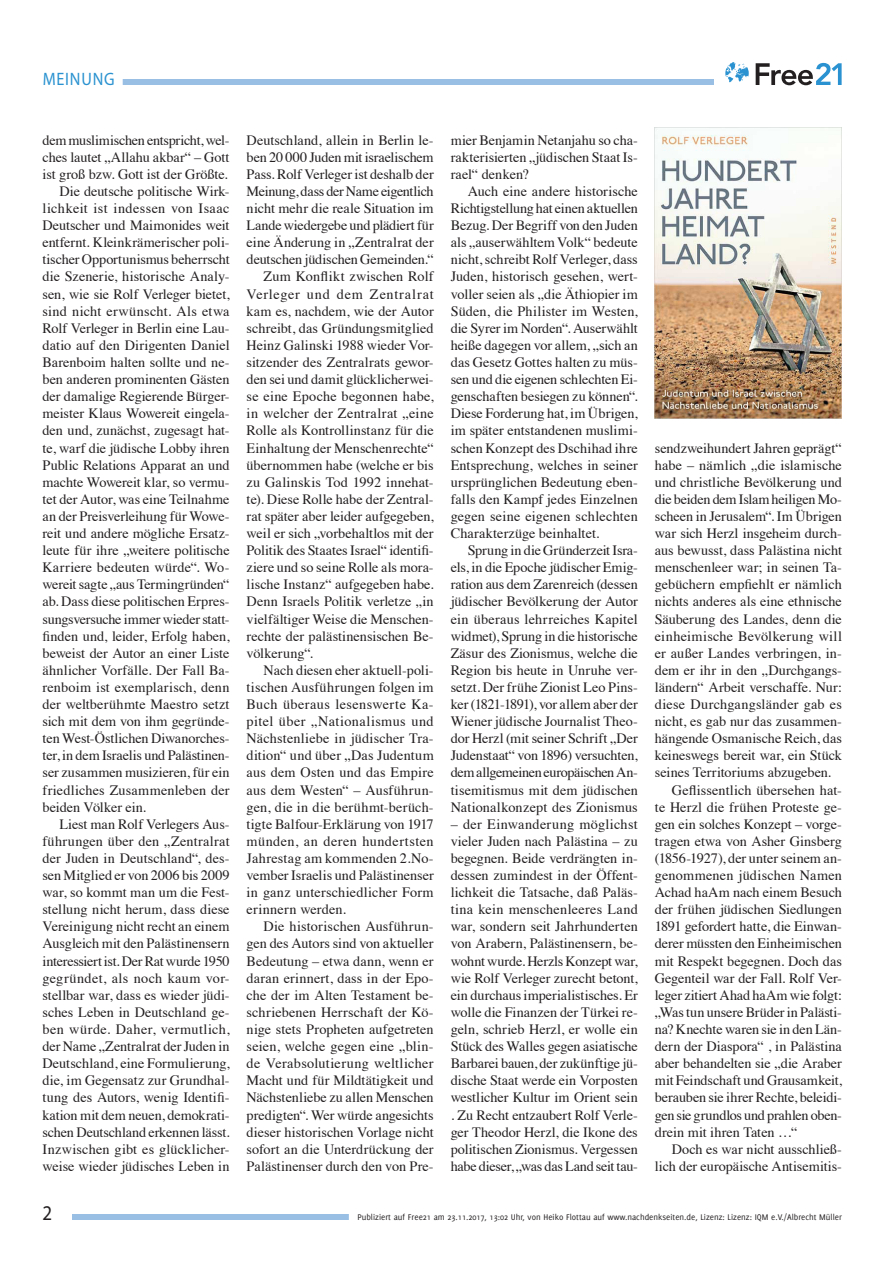
<style>
.page{position:relative;width:893px;height:1263px;background:#fff}
.page>*{position:absolute;margin:0;border:0;box-sizing:border-box;transform-origin:0 0}
.t1{font:21px "Myriad Pro";color:#231f20;scale:.9 1}
.Seitenrubrik{font:18px "Myriad Pro";letter-spacing:.05em;color:#2a92d0;scale:.9 1}
.t2{font:14.25px/17.1px "Times";color:#231f20;text-align:justify}
.Statuszeile_Deliciou{font:9px "Delicious";color:#231f20}
</style>
<div class="page">
<div style="left:72px;top:1214px;width:766px;height:6px;background:#9abfe5"></div>
<div style="left:43px;top:79px;width:671px;height:6px;background:#9abfe5"></div>
<div style="left:349px;top:1212px;width:501px;height:12px;background:#fff"></div>
<div style="left:34px;top:75px;width:89px;height:15px;background:#fff"></div>
<svg style="left:756px;top:63px;width:86px;height:22px"></svg>
<svg style="left:725px;top:62px;width:24px;height:20px"></svg>
<img style="left:655px;top:128px;width:187px;height:291px">
<p class="Seitenrubrik" style="left:43px;top:68px;width:81px">MEINUNG</p>
<p class="t2" style="left:43px;top:130px;width:189px">dem muslimischen entspricht, wel&shy;ches lautet „Allahu akbar“ – Gott ist groß bzw. Gott ist der Größte.</p>
<p class="t2" style="left:43px;top:181px;width:189px;text-indent:17px">Die deutsche politische Wirk&shy;lichkeit ist indessen von Isaac Deutscher und Maimonides weit entfernt. Kleinkrämerischer poli&shy;tischer Opportunismus beherrscht die Szenerie, historische Analy&shy;sen, wie sie Rolf Verleger bietet, sind nicht erwünscht. Als etwa Rolf Verleger in Berlin eine Lau&shy;datio auf den Dirigenten Daniel Barenboim halten sollte und ne&shy;ben anderen prominenten Gästen der damalige Regierende Bürger&shy;meister Klaus Wowereit eingela&shy;den und, zunächst, zugesagt hat&shy;te, warf die jüdische Lobby ihren Public Relations Apparat an und machte Wowereit klar, so vermu&shy;tet der Autor, was eine Teilnahme an der Preisverleihung für Wowe&shy;reit und andere mögliche Ersatz&shy;leute für ihre „weitere politische Karriere bedeuten würde“. Wo&shy;wereit sagte „aus Termingründen“ ab. Dass diese politischen Erpres&shy;sungsversuche immer wieder statt&shy;finden und, leider, Erfolg haben, beweist der Autor an einer Liste ähnlicher Vorfälle. Der Fall Ba&shy;renboim ist exemplarisch, denn der weltberühmte Maestro setzt sich mit dem von ihm gegründe&shy;ten West-Östlichen Diwanorches&shy;ter, in dem Israelis und Palästinen&shy;ser zusammen musizieren, für ein friedliches Zusammenleben der beiden Völker ein.</p>
<p class="t2" style="left:43px;top:814px;width:189px;text-indent:17px">Liest man Rolf Verlegers Aus&shy;führungen über den „Zentralrat der Juden in Deutschland“, des&shy;sen Mitglied er von 2006 bis 2009 war, so kommt man um die Fest&shy;stellung nicht herum, dass diese Vereinigung nicht recht an einem Ausgleich mit den Palästinensern interessiert ist. Der Rat wurde 1950 gegründet, als noch kaum vor&shy;stellbar war, dass es wieder jüdi&shy;sches Leben in Deutschland ge&shy;ben würde. Daher, vermutlich, der Name „Zentralrat der Juden in Deutschland, eine Formulierung, die, im Gegensatz zur Grundhal&shy;tung des Autors, wenig Identifi&shy;kation mit dem neuen, demokrati&shy;schen Deutschland erkennen lässt.<br>Inzwischen gibt es glücklicher&shy;weise wieder jüdisches Leben in</p>
<p class="t2" style="left:247px;top:130px;width:189px">Deutschland, allein in Berlin le&shy;ben 20 000 Juden mit israelischem Pass. Rolf Verleger ist deshalb der Meinung, dass der Name eigentlich nicht mehr die reale Situation im Lande wiedergebe und plädiert für eine Änderung in „Zentralrat der deutschen jüdischen Gemeinden.“</p>
<p class="t2" style="left:247px;top:267px;width:189px;text-indent:17px">Zum Konflikt zwischen Rolf Verleger und dem Zentralrat kam es, nachdem, wie der Autor schreibt, das Gründungsmitglied Heinz Galinski 1988 wieder Vor&shy;sitzender des Zentralrats gewor&shy;den sei und damit glücklicherwei&shy;se eine Epoche begonnen habe, in welcher der Zentralrat „eine Rolle als Kontrollinstanz für die Einhaltung der Menschenrechte“ übernommen habe (welche er bis zu Galinskis Tod 1992 innehat&shy;te). Diese Rolle habe der Zentral&shy;rat später aber leider aufgegeben, weil er sich „vorbehaltlos mit der Politik des Staates Israel“ identifi&shy;ziere und so seine Rolle als mora&shy;lische Instanz“ aufgegeben habe.<br>Denn Israels Politik verletze „in vielfältiger Weise die Menschen&shy;rechte der palästinensischen Be&shy;völkerung“.</p>
<p class="t2" style="left:247px;top:660px;width:189px;text-indent:17px">Nach diesen eher aktuell-poli&shy;tischen Ausführungen folgen im Buch überaus lesenswerte Ka&shy;pitel über „Nationalismus und Nächstenliebe in jüdischer Tra&shy;dition“ und über „Das Judentum aus dem Osten und das Empire aus dem Westen“ – Ausführun&shy;gen, die in die berühmt-berüch&shy;tigte Balfour-Erklärung von 1917 münden, an deren hundertsten Jahrestag am kommenden 2.No&shy;vember Israelis und Palästinenser in ganz unterschiedlicher Form erinnern werden.</p>
<p class="t2" style="left:247px;top:917px;width:189px;text-indent:17px">Die historischen Ausführun&shy;gen des Autors sind von aktueller Bedeutung – etwa dann, wenn er daran erinnert, dass in der Epo&shy;che der im Alten Testament be&shy;schriebenen Herrschaft der Kö&shy;nige stets Propheten aufgetreten seien, welche gegen eine „blin&shy;de Verabsolutierung weltlicher Macht und für Mildtätigkeit und Nächstenliebe zu allen Menschen predigten“. Wer würde angesichts dieser historischen Vorlage nicht sofort an die Unterdrückung der Palästinenser durch den von Pre-</p>
<p class="t2" style="left:451px;top:130px;width:189px">mier Benjamin Netanjahu so cha&shy;rakterisierten „jüdischen Staat Is&shy;rael“ denken?</p>
<p class="t2" style="left:451px;top:181px;width:189px;text-indent:17px">Auch eine andere historische Richtigstellung hat einen aktuellen Bezug. Der Begriff von den Juden als „auserwähltem Volk“ bedeute nicht, schreibt Rolf Verleger, dass Juden, historisch gesehen, wert&shy;voller seien als „die Äthiopier im Süden, die Philister im Westen, die Syrer im Norden“. Auserwählt heiße dagegen vor allem, „sich an das Gesetz Gottes halten zu müs&shy;sen und die eigenen schlechten Ei&shy;genschaften besiegen zu können“.<br>Diese Forderung hat, im Übrigen, im später entstandenen muslimi&shy;schen Konzept des Dschihad ihre Entsprechung, welches in seiner ursprünglichen Bedeutung eben&shy;falls den Kampf jedes Einzelnen gegen seine eigenen schlechten Charakterzüge beinhaltet.</p>
<p class="t2" style="left:451px;top:541px;width:189px;text-indent:17px">Sprung in die Gründerzeit Isra&shy;els, in die Epoche jüdischer Emig&shy;ration aus dem Zarenreich (dessen jüdischer Bevölkerung der Autor ein überaus lehrreiches Kapitel widmet), Sprung in die historische Zäsur des Zionismus, welche die Region bis heute in Unruhe ver&shy;setzt. Der frühe Zionist Leo Pins&shy;ker (1821-1891), vor allem aber der Wiener jüdische Journalist Theo&shy;dor Herzl (mit seiner Schrift „Der Judenstaat“ von 1896) versuchten, dem allgemeinen europäischen An&shy;tisemitismus mit dem jüdischen Nationalkonzept des Zionismus</p>
<p class="t2" style="left:451px;top:814px;width:189px">– der Einwanderung möglichst vieler Juden nach Palästina – zu begegnen. Beide verdrängten in&shy;dessen zumindest in der Öffent&shy;lichkeit die Tatsache, daß Paläs&shy;tina kein menschenleeres Land war, sondern seit Jahrhunderten von Arabern, Palästinensern, be&shy;wohnt wurde. Herzls Konzept war, wie Rolf Verleger zurecht betont, ein durchaus imperialistisches. Er wolle die Finanzen der Türkei re&shy;geln, schrieb Herzl, er wolle ein Stück des Walles gegen asiatische Barbarei bauen, der zukünftige jü&shy;dische Staat werde ein Vorposten westlicher Kultur im Orient sein . Zu Recht entzaubert Rolf Verle&shy;ger Theodor Herzl, die Ikone des politischen Zionismus. Vergessen habe dieser, „was das Land seit tau-</p>
<p class="t2" style="left:655px;top:438px;width:189px">sendzweihundert Jahren geprägt“ habe – nämlich „die islamische und christliche Bevölkerung und die beiden dem Islam heiligen Mo&shy;scheen in Jerusalem“. Im Übrigen war sich Herzl insgeheim durch&shy;aus bewusst, dass Palästina nicht menschenleer war; in seinen Ta&shy;gebüchern empfiehlt er nämlich nichts anderes als eine ethnische Säuberung des Landes, denn die einheimische Bevölkerung will er außer Landes verbringen, in&shy;dem er ihr in den „Durchgangs&shy;ländern“ Arbeit verschaffe. Nur: diese Durchgangsländer gab es nicht, es gab nur das zusammen&shy;hängende Osmanische Reich, das keineswegs bereit war, ein Stück seines Territoriums abzugeben.</p>
<p class="t2" style="left:655px;top:780px;width:189px;text-indent:17px">Geflissentlich übersehen hat&shy;te Herzl die frühen Proteste ge&shy;gen ein solches Konzept – vorge&shy;tragen etwa von Asher Ginsberg (1856-1927), der unter seinem an&shy;genommenen jüdischen Namen Achad haAm nach einem Besuch der frühen jüdischen Siedlungen 1891 gefordert hatte, die Einwan&shy;derer müssten den Einheimischen mit Respekt begegnen. Doch das Gegenteil war der Fall. Rolf Ver&shy;leger zitiert Ahad haAm wie folgt: „Was tun unsere Brüder in Palästi&shy;na? Knechte waren sie in den Län&shy;dern der Diaspora“ , in Palästina aber behandelten sie „die Araber mit Feindschaft und Grausamkeit, berauben sie ihrer Rechte, beleidi&shy;gen sie grundlos und prahlen oben&shy;drein mit ihren Taten …“</p>
<p class="t2" style="left:655px;top:1139px;width:189px;text-align:right">Doch es war nicht ausschließ&shy;lich der europäische Antisemitis-</p>
<p class="t1" style="left:43px;top:1200px;width:12px">2</p>
<p class="Statuszeile_Deliciou" style="left:357px;top:1212px;width:486px">Publiziert auf Free21 am 23.11.2017, 13:02 Uhr, von Heiko Flottau auf www.nachdenkseiten.de, Lizenz: Lizenz: IQM e.V./Albrecht Müller</p>
</div>
